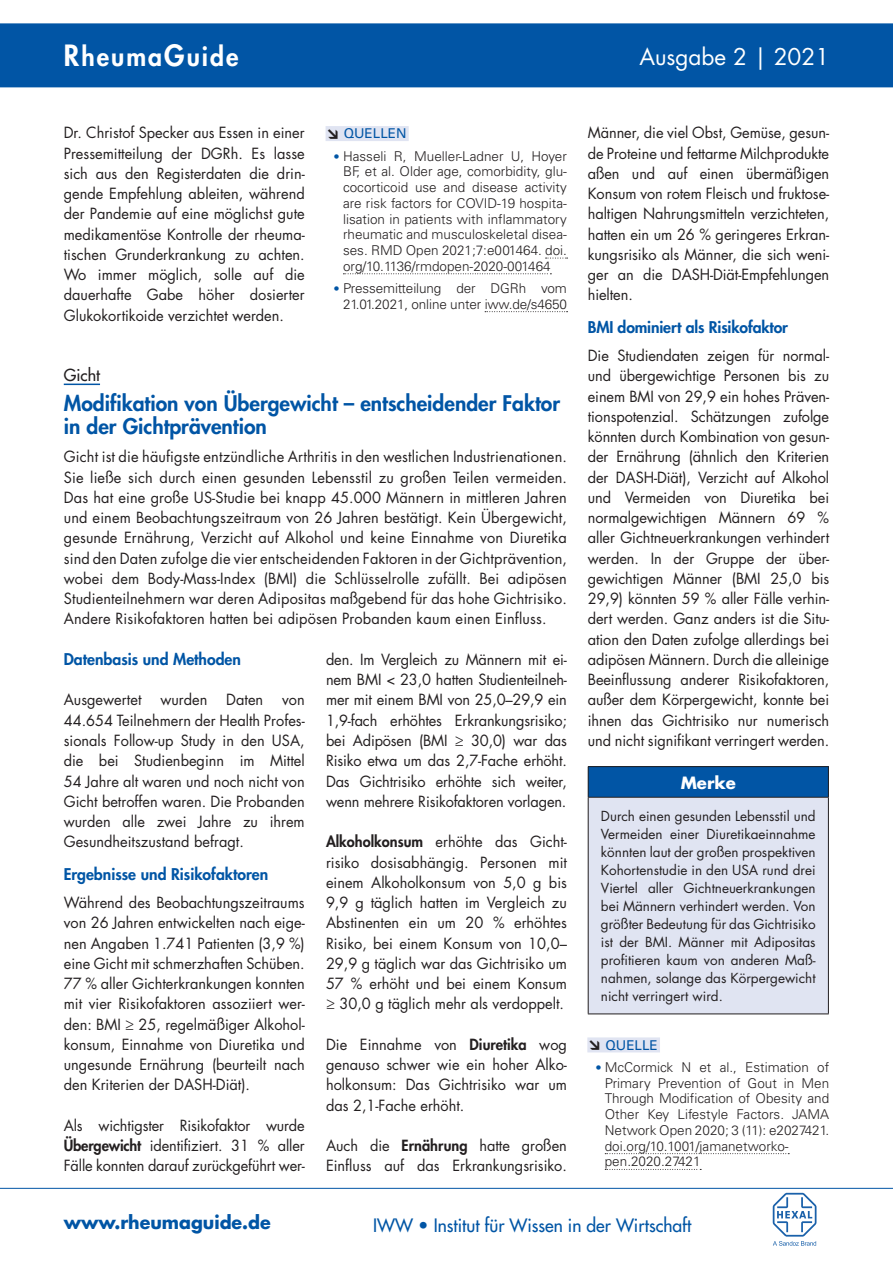
<style>
.page{position:relative;width:893px;height:1263px;background:#fff}
.page>*{position:absolute;margin:0;border:0;box-sizing:border-box;transform-origin:0 0}
.t1{font:800 25.5px "Futura Std";letter-spacing:.08em;color:#fff}
.t2{font:22.5px "Futura Std";color:#fff}
.t3{font:800 21px/22.5px "Futura Std";color:#0155a5}
.t4{font:500 18px "Futura Std";color:#0155a5}
.t5{font:700 18px "Futura Std";color:#0155a5}
.t6{font:700 16.5px "Futura Std";color:#fff}
.t7{font:500 16.2px "Futura Std";color:#231f20}
.t8{font:800 15.75px "Futura Std";color:#0155a5}
.t9{font:15px/20.2px "Futura Std";color:#231f20;text-align:justify}
.t10{font:300 13.5px/15.8px "Univers LT Std";color:#231f20;text-align:justify}
.t11{font:13.5px/18px "Futura Std";color:#231f20;text-align:justify}
.t12{font:13.5px "Univers LT Std";color:#0155a5}
.s1{font-size:28.5px}
.s2{font-family:"DIN Pro";font-weight:900;color:#231f20}
.s3{font-family:"DIN Pro";font-weight:500;color:#0155a5}
.s4{font-weight:800}
</style>
<div class="page">
<svg style="left:773px;top:1193px;width:43px;height:53px"></svg>
<div style="left:0;top:23px;width:893px;height:64px;background:#0155a5"></div>
<hr style="left:0;top:1188px;width:893px;height:1px;background:#0155a5">
<hr style="left:64px;top:384px;width:36px;height:1px;background:#0155a5">
<div style="left:326px;top:126px;width:83px;height:15px;background:#e0e4f2"></div>
<svg style="left:546px;top:258px;width:22px;height:1px"></svg>
<svg style="left:343px;top:273px;width:208px;height:1px"></svg>
<svg style="left:485px;top:311px;width:83px;height:1px"></svg>
<div style="left:587px;top:1037px;width:73px;height:15px;background:#e0e4f2"></div>
<svg style="left:605px;top:1153px;width:184px;height:1px"></svg>
<svg style="left:605px;top:1169px;width:96px;height:1px"></svg>
<div style="left:588px;top:767px;width:240px;height:30px;background:#0155a5"></div>
<div style="left:588px;top:797px;width:240px;height:217px;background:#e0e4f2"></div>
<hr style="left:588px;top:766px;width:241px;height:1px;background:#231f20">
<hr style="left:588px;top:767px;width:1px;height:30px;background:#231f20">
<hr style="left:828px;top:767px;width:1px;height:30px;background:#231f20">
<hr style="left:588px;top:797px;width:241px;height:1px;background:#231f20">
<hr style="left:588px;top:798px;width:1px;height:215px;background:#231f20">
<hr style="left:828px;top:798px;width:1px;height:215px;background:#231f20">
<hr style="left:588px;top:1013px;width:241px;height:1px;background:#231f20">
<h1 class="t1" style="left:64px;top:41px;width:176px"><span class="s1">R</span>heuma<span class="s1">G</span>uide</h1>
<h2 class="t2" style="left:639px;top:42px;width:191px">Ausgabe 2 | 2021</h2>
<p class="t9" style="left:64px;top:123px;width:242px">Dr. Christof Specker aus Essen in einer Pressemitteilung der DGRh. Es lasse sich aus den Registerdaten die drin&shy;gende Empfehlung ableiten, während der Pandemie auf eine möglichst gute medikamentöse Kontrolle der rheuma&shy;tischen Grunderkrankung zu achten.<br>Wo immer möglich, solle auf die dauerhafte Gabe höher dosierter Glukokortikoide verzichtet werden.</p>
<p class="t12" style="left:326px;top:126px;width:82px"><span class="s2">↘</span> QUELLEN</p>
<p class="t10" style="left:343px;top:148px;width:225px;text-indent:-10px"><span class="s3">•</span> Hasseli R, Mueller-Ladner U, Hoyer BF, et al. Older age, comorbidity, glu&shy;cocorticoid use and disease activity are risk factors for COVID-19 hospita&shy;lisation in patients with inflammatory rheumatic and musculoskeletal disea&shy;ses. RMD Open 2021;7:e001464. doi. org/10.1136/rmdopen-2020-001464</p>
<p class="t10" style="left:333px;top:280px;width:235px;text-align:right"><span class="s3">•</span> Pressemitteilung der DGRh vom<br>21.01.2021, online unter iww.de/s4650</p>
<p class="t7" style="left:64px;top:365px;width:38px">Gicht</p>
<h3 class="t3" style="left:64px;top:392px;width:498px">Modifikation von Übergewicht – entscheidender Faktor in der Gichtprävention</h3>
<p class="t9" style="left:64px;top:447px;width:505px">Gicht ist die häufigste entzündliche Arthritis in den westlichen Industrienationen.<br>Sie ließe sich durch einen gesunden Lebensstil zu großen Teilen vermeiden.<br>Das hat eine große US-Studie bei knapp 45.000 Männern in mittleren Jahren und einem Beobachtungszeitraum von 26 Jahren bestätigt. Kein Übergewicht, gesunde Ernährung, Verzicht auf Alkohol und keine Einnahme von Diuretika sind den Daten zufolge die vier entscheidenden Faktoren in der Gichtprävention, wobei dem Body-Mass-Index (BMI) die Schlüsselrolle zufällt. Bei adipösen Studienteilnehmern war deren Adipositas maßgebend für das hohe Gichtrisiko.<br>Andere Risikofaktoren hatten bei adipösen Probanden kaum einen Einfluss.</p>
<p class="t8" style="left:64px;top:649px;width:179px">Datenbasis und Methoden</p>
<p class="t9" style="left:64px;top:690px;width:79px">Ausgewertet</p>
<p class="t9" style="left:160px;top:690px;width:49px">wurden</p>
<p class="t9" style="left:226px;top:690px;width:38px">Daten</p>
<p class="t9" style="left:64px;top:690px;width:242px;text-indent:218px">von 44.654 Teilnehmern der Health Profes&shy;sionals Follow-up Study in den USA, die bei Studienbeginn im Mittel 54 Jahre alt waren und noch nicht von Gicht betroffen waren. Die Probanden wurden alle zwei Jahre zu ihrem Gesundheitszustand befragt.</p>
<p class="t8" style="left:64px;top:864px;width:206px">Ergebnisse und Risikofaktoren</p>
<p class="t9" style="left:64px;top:892px;width:242px">Während des Beobachtungszeitraums von 26 Jahren entwickelten nach eige&shy;nen Angaben 1.741 Patienten (3,9 %) eine Gicht mit schmerzhaften Schüben.<br>77 % aller Gichterkrankungen konnten mit vier Risikofaktoren assoziiert wer&shy;den: BMI ≥ 25, regelmäßiger Alkohol&shy;konsum, Einnahme von Diuretika und ungesunde Ernährung (beurteilt nach den Kriterien der DASH-Diät).</p>
<p class="t9" style="left:64px;top:1115px;width:242px">Als wichtigster Risikofaktor wurde <span class="s4">Übergewicht</span> identifiziert. 31 % aller Fälle konnten darauf zurückgeführt wer-</p>
<p class="t9" style="left:326px;top:649px;width:242px">den. Im Vergleich zu Männern mit ei&shy;nem BMI &lt; 23,0 hatten Studienteilneh&shy;mer mit einem BMI von 25,0–29,9 ein 1,9-fach erhöhtes Erkrankungsrisiko; bei Adipösen (BMI ≥ 30,0) war das Risiko etwa um das 2,7-Fache erhöht.<br>Das Gichtrisiko erhöhte sich weiter, wenn mehrere Risikofaktoren vorlagen.</p>
<p class="t9" style="left:326px;top:832px;width:242px"><span class="s4">Alkoholkonsum</span> erhöhte das Gicht&shy;risiko dosisabhängig. Personen mit einem Alkoholkonsum von 5,0 g bis 9,9 g täglich hatten im Vergleich zu Abstinenten ein um 20 % erhöhtes Risiko, bei einem Konsum von 10,0– 29,9 g täglich war das Gichtrisiko um 57 % erhöht und bei einem Konsum ≥ 30,0 g täglich mehr als verdoppelt.</p>
<p class="t9" style="left:326px;top:1034px;width:242px">Die Einnahme von <span class="s4">Diuretika</span> wog genauso schwer wie ein hoher Alko&shy;holkonsum: Das Gichtrisiko war um das 2,1-Fache erhöht.</p>
<p class="t9" style="left:326px;top:1135px;width:242px">Auch die <span class="s4">Ernährung</span> hatte großen<br>Einfluss auf das Erkrankungsrisiko.</p>
<p class="t9" style="left:588px;top:123px;width:243px">Männer, die viel Obst, Gemüse, gesun&shy;de Proteine und fettarme Milchprodukte aßen und auf einen übermäßigen Konsum von rotem Fleisch und fruktose&shy;haltigen Nahrungsmitteln verzichteten, hatten ein um 26 % geringeres Erkran&shy;kungsrisiko als Männer, die sich weni&shy;ger an die DASH-Diät-Empfehlungen hielten.</p>
<p class="t8" style="left:588px;top:318px;width:202px">BMI dominiert als Risikofaktor</p>
<p class="t9" style="left:588px;top:346px;width:243px">Die Studiendaten zeigen für normal&shy;und übergewichtige Personen bis zu einem BMI von 29,9 ein hohes Präven&shy;tionspotenzial. Schätzungen zufolge könnten durch Kombination von gesun&shy;der Ernährung (ähnlich den Kriterien der DASH-Diät), Verzicht auf Alkohol und Vermeiden von Diuretika bei normalgewichtigen Männern 69 % aller Gichtneuerkrankungen verhindert werden. In der Gruppe der über&shy;gewichtigen Männer (BMI 25,0 bis 29,9) könnten 59 % aller Fälle verhin&shy;dert werden. Ganz anders ist die Situ&shy;ation den Daten zufolge allerdings bei adipösen Männern. Durch die alleinige Beeinflussung anderer Risikofaktoren, außer dem Körpergewicht, konnte bei ihnen das Gichtrisiko nur numerisch und nicht signifikant verringert werden.</p>
<p class="t6" style="left:681px;top:771px;width:57px">Merke</p>
<p class="t11" style="left:601px;top:807px;width:216px">Durch einen gesunden Lebensstil und Vermeiden einer Diuretikaeinnahme könnten laut der großen prospektiven Kohortenstudie in den USA rund drei Viertel aller Gichtneuerkrankungen bei Männern verhindert werden. Von größter Bedeutung für das Gichtrisiko ist der BMI. Männer mit Adipositas profitieren kaum von anderen Maß&shy;nahmen, solange das Körpergewicht nicht verringert wird.</p>
<p class="t12" style="left:588px;top:1037px;width:72px"><span class="s2">↘</span> QUELLE</p>
<p class="t10" style="left:605px;top:1059px;width:226px;text-align:left;text-indent:-10px"><span class="s3">•</span> McCormick N et al., Estimation of<br>Primary Prevention of Gout in Men<br>Through Modification of Obesity and<br>Other Key Lifestyle Factors. JAMA<br>Network Open 2020; 3 (11): e2027421. doi.org/10.1001/jamanetworko&shy;pen.2020.27421</p>
<p class="t5" style="left:64px;top:1210px;width:209px">www.rheumaguide.de</p>
<p class="t4" style="left:373px;top:1214px;width:320px">IWW • Institut für Wissen in der Wirtschaft</p>
</div>
